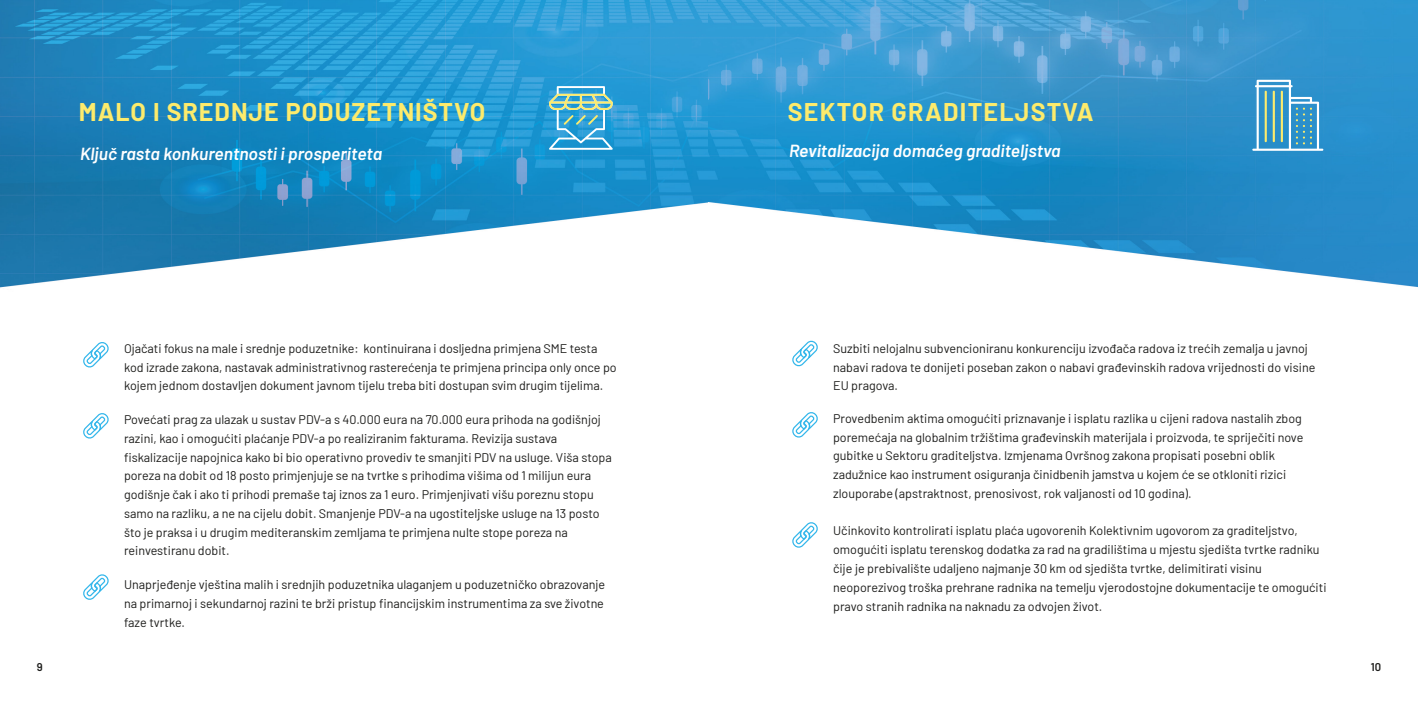
<style>
.page{position:relative;width:1418px;height:709px;background:#fff}
.page>*{position:absolute;margin:0;border:0;box-sizing:border-box;transform-origin:0 0}
.t1{font:700 25px "Barlow";letter-spacing:.04em;color:#fdeb6c}
.t2{font:italic 600 17.5px "Barlow";color:#fff}
.t3{font:12.5px/18.8px "Barlow";color:#1d1d1b}
.t4{font:600 11.25px "Barlow";color:#1d1d1b}
</style>
<div class="page">
<img style="left:0;top:0;width:1417px;height:288px">
<svg style="left:83px;top:342px;width:26px;height:26px"></svg>
<svg style="left:83px;top:413px;width:26px;height:26px"></svg>
<svg style="left:83px;top:574px;width:26px;height:26px"></svg>
<svg style="left:549px;top:86px;width:63px;height:64px;background:#61b3ce"></svg>
<svg style="left:792px;top:340px;width:26px;height:27px"></svg>
<svg style="left:792px;top:412px;width:26px;height:26px"></svg>
<svg style="left:792px;top:522px;width:26px;height:26px"></svg>
<svg style="left:1252px;top:80px;width:71px;height:71px;background:#5ca7ca"></svg>
<h1 class="t1" style="left:79px;top:93px;width:408px">MALO I SREDNJE PODUZETNIŠTVO</h1>
<h2 class="t2" style="left:80px;top:141px;width:304px">Ključ rasta konkurentnosti i prosperiteta</h2>
<p class="t4" style="left:37px;top:659px;width:7px">9</p>
<p class="t3" style="left:124px;top:338px;width:494px">Ojačati fokus na male i srednje poduzetnike: kontinuirana i dosljedna primjena SME testa kod izrade zakona, nastavak administrativnog rasterećenja te primjena principa only once po kojem jednom dostavljen dokument javnom tijelu treba biti dostupan svim drugim tijelima.</p>
<p class="t3" style="left:124px;top:409px;width:489px">Povećati prag za ulazak u sustav PDV-a s 40.000 eura na 70.000 eura prihoda na godišnjoj razini, kao i omogućiti plaćanje PDV-a po realiziranim fakturama. Revizija sustava fiskalizacije napojnica kako bi bio operativno provediv te smanjiti PDV na usluge. Viša stopa poreza na dobit od 18 posto primjenjuje se na tvrtke s prihodima višima od 1 milijun eura godišnje čak i ako ti prihodi premaše taj iznos za 1 euro. Primjenjivati višu poreznu stopu samo na razliku, a ne na cijelu dobit. Smanjenje PDV-a na ugostiteljske usluge na 13 posto što je praksa i u drugim mediteranskim zemljama te primjena nulte stope poreza na reinvestiranu dobit.</p>
<p class="t3" style="left:124px;top:574px;width:482px;text-align:justify">Unaprjeđenje vještina malih i srednjih poduzetnika ulaganjem u poduzetničko obrazovanje na primarnoj i sekundarnoj razini te brži pristup financijskim instrumentima za sve životne faze tvrtke.</p>
<h1 class="t1" style="left:787px;top:93px;width:307px">SEKTOR GRADITELJSTVA</h1>
<h2 class="t2" style="left:789px;top:138px;width:273px">Revitalizacija domaćeg graditeljstva</h2>
<p class="t3" style="left:833px;top:338px;width:483px">Suzbiti nelojalnu subvencioniranu konkurenciju izvođača radova iz trećih zemalja u javnoj nabavi radova te donijeti poseban zakon o nabavi građevinskih radova vrijednosti do visine<br>EU pragova.</p>
<p class="t3" style="left:833px;top:408px;width:472px">Provedbenim aktima omogućiti priznavanje i isplatu razlika u cijeni radova nastalih zbog poremećaja na globalnim tržištima građevinskih materijala i proizvoda, te spriječiti nove gubitke u Sektoru graditeljstva. Izmjenama Ovršnog zakona propisati posebni oblik zadužnice kao instrument osiguranja činidbenih jamstva u kojem će se otkloniti rizici zlouporabe (apstraktnost, prenosivost, rok valjanosti od 10 godina).</p>
<p class="t3" style="left:833px;top:520px;width:495px">Učinkovito kontrolirati isplatu plaća ugovorenih Kolektivnim ugovorom za graditeljstvo, omogućiti isplatu terenskog dodatka za rad na gradilištima u mjestu sjedišta tvrtke radniku čije je prebivalište udaljeno najmanje 30 km od sjedišta tvrtke, delimitirati visinu neoporezivog troška prehrane radnika na temelju vjerodostojne dokumentacije te omogućiti pravo stranih radnika na naknadu za odvojen život.</p>
<p class="t4" style="left:1370px;top:659px;width:12px">10</p>
</div>
